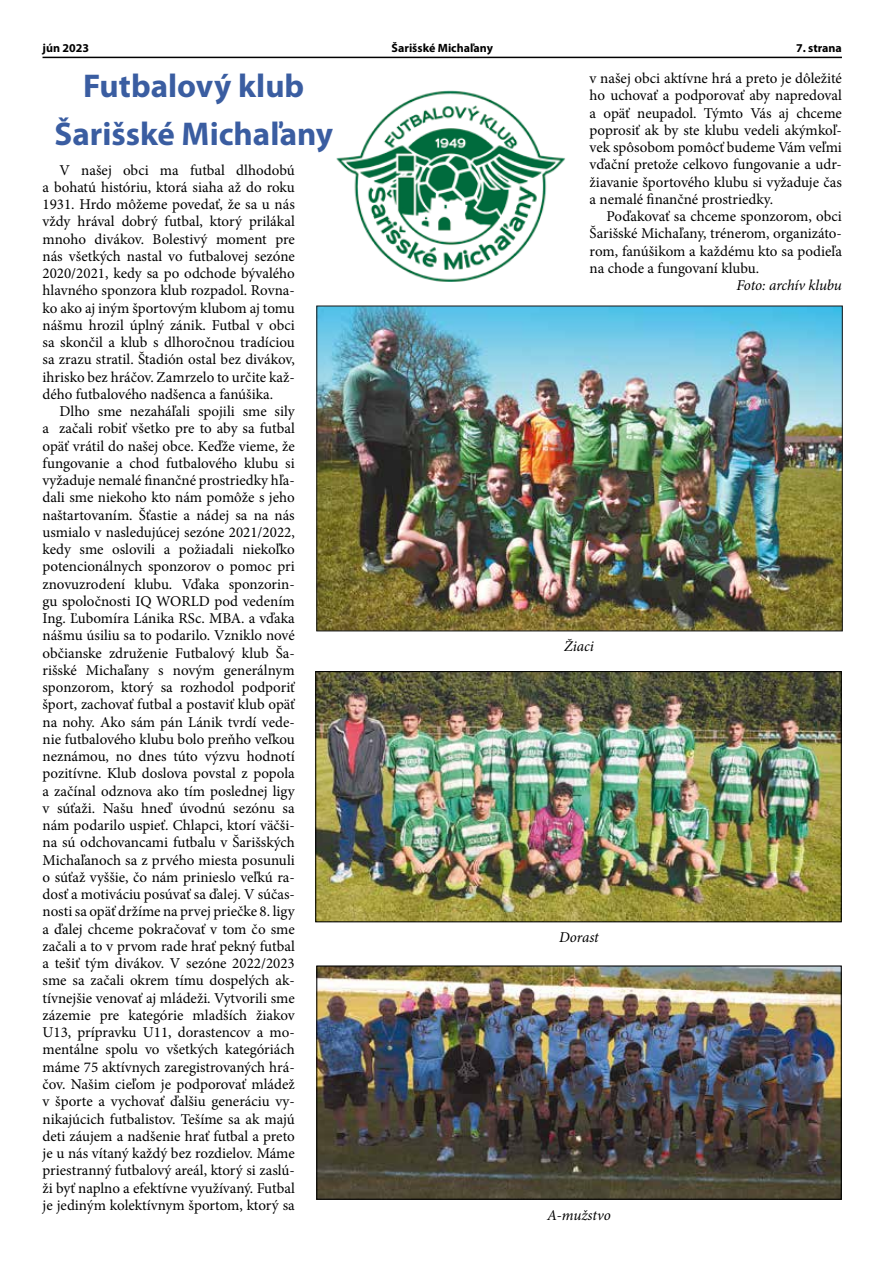
<style>
.page{position:relative;width:893px;height:1263px;background:#fff}
.page>*{position:absolute;margin:0;border:0;box-sizing:border-box;transform-origin:0 0}
.t1{font:700 33px/47.5px "Myriad Pro";color:#3a5da1;text-align:center}
.t2{font:15px/17.2px "Minion Pro";color:#000;text-align:justify}
.t3{font:italic 15px "Minion Pro";letter-spacing:-.01em;color:#000}
.t4{font:700 12px "Myriad Pro";color:#000}
</style>
<div class="page">
<hr style="left:43px;top:57px;width:799px;height:1px;background:#000">
<img style="left:318px;top:967px;width:522px;height:231px">
<div style="left:316px;top:965px;width:526px;height:235px;border:1px solid #000"></div>
<img style="left:317px;top:673px;width:523px;height:247px">
<div style="left:315px;top:671px;width:527px;height:251px;border:1px solid #000"></div>
<img style="left:336px;top:90px;width:229px;height:192px">
<img style="left:318px;top:307px;width:523px;height:322px">
<p class="t4" style="left:43px;top:40px;width:48px">jún 2023</p>
<p class="t4" style="left:392px;top:40px;width:103px">Šarišské Michaľany</p>
<p class="t4" style="left:796px;top:40px;width:47px">7. strana</p>
<h1 class="t1" style="left:54px;top:61px;width:280px">Futbalový klub<br>Šarišské Michaľany</h1>
<p class="t2" style="left:43px;top:161px;width:254px;text-indent:17px">V našej obci ma futbal dlhodobú a bohatú históriu, ktorá siaha až do roku 1931. Hrdo môžeme povedať, že sa u nás vždy hrával dobrý futbal, ktorý prilákal mnoho divákov. Bolestivý moment pre nás všetkých nastal vo futbalovej sezóne 2020/2021, kedy sa po odchode bývalého hlavného sponzora klub rozpadol. Rovna&shy;ko ako aj iným športovým klubom aj tomu nášmu hrozil úplný zánik. Futbal v obci sa skončil a klub s dlhoročnou tradíciou sa zrazu stratil. Štadión ostal bez divákov, ihrisko bez hráčov. Zamrzelo to určite kaž&shy;dého futbalového nadšenca a fanúšika.</p>
<p class="t2" style="left:43px;top:403px;width:254px;text-indent:17px">Dlho sme nezaháľali spojili sme sily a začali robiť všetko pre to aby sa futbal opäť vrátil do našej obce. Keďže vieme, že fungovanie a chod futbalového klubu si vyžaduje nemalé finančné prostriedky hľa&shy;dali sme niekoho kto nám pomôže s jeho naštartovaním. Šťastie a nádej sa na nás usmialo v nasledujúcej sezóne 2021/2022, kedy sme oslovili a požiadali niekoľko potencionálnych sponzorov o pomoc pri znovuzrodení klubu. Vďaka sponzorin&shy;gu spoločnosti IQ WORLD pod vedením Ing. Ľubomíra Lánika RSc. MBA. a vďaka nášmu úsiliu sa to podarilo. Vzniklo nové občianske združenie Futbalový klub Ša&shy;rišské Michaľany s novým generálnym sponzorom, ktorý sa rozhodol podporiť šport, zachovať futbal a postaviť klub opäť na nohy. Ako sám pán Lánik tvrdí vede&shy;nie futbalového klubu bolo preňho veľkou neznámou, no dnes túto výzvu hodnotí pozitívne. Klub doslova povstal z popola a začínal odznova ako tím poslednej ligy v súťaži. Našu hneď úvodnú sezónu sa nám podarilo uspieť. Chlapci, ktorí väčši&shy;na sú odchovancami futbalu v Šarišských Michaľanoch sa z prvého miesta posunuli o súťaž vyššie, čo nám prinieslo veľkú ra&shy;dosť a motiváciu posúvať sa ďalej. V súčas&shy;nosti sa opäť držíme na prvej priečke 8. ligy a ďalej chceme pokračovať v tom čo sme začali a to v prvom rade hrať pekný futbal a tešiť tým divákov. V sezóne 2022/2023 sme sa začali okrem tímu dospelých ak&shy;tívnejšie venovať aj mládeži. Vytvorili sme zázemie pre kategórie mladších žiakov U13, prípravku U11, dorastencov a mo&shy;mentálne spolu vo všetkých kategóriách máme 75 aktívnych zaregistrovaných hrá&shy;čov. Našim cieľom je podporovať mládež v športe a vychovať ďalšiu generáciu vy&shy;nikajúcich futbalistov. Tešíme sa ak majú deti záujem a nadšenie hrať futbal a preto je u nás vítaný každý bez rozdielov. Máme priestranný futbalový areál, ktorý si zaslú&shy;ži byť naplno a efektívne využívaný. Futbal je jediným kolektívnym športom, ktorý sa</p>
<p class="t2" style="left:590px;top:70px;width:254px">v našej obci aktívne hrá a preto je dôležité ho uchovať a podporovať aby napredoval a opäť neupadol. Týmto Vás aj chceme poprosiť ak by ste klubu vedeli akýmkoľ&shy;vek spôsobom pomôcť budeme Vám veľmi vďační pretože celkovo fungovanie a udr&shy;žiavanie športového klubu si vyžaduje čas a nemalé finančné prostriedky.</p>
<p class="t2" style="left:590px;top:208px;width:254px;text-indent:17px">Poďakovať sa chceme sponzorom, obci Šarišské Michaľany, trénerom, organizáto&shy;rom, fanúšikom a každému kto sa podieľa na chode a fungovaní klubu.</p>
<p class="t3" style="left:736px;top:275px;width:107px">Foto: archív klubu</p>
<p class="t3" style="left:564px;top:636px;width:31px">Žiaci</p>
<p class="t3" style="left:559px;top:927px;width:41px">Dorast</p>
<p class="t3" style="left:547px;top:1205px;width:65px">A-mužstvo</p>
</div>
